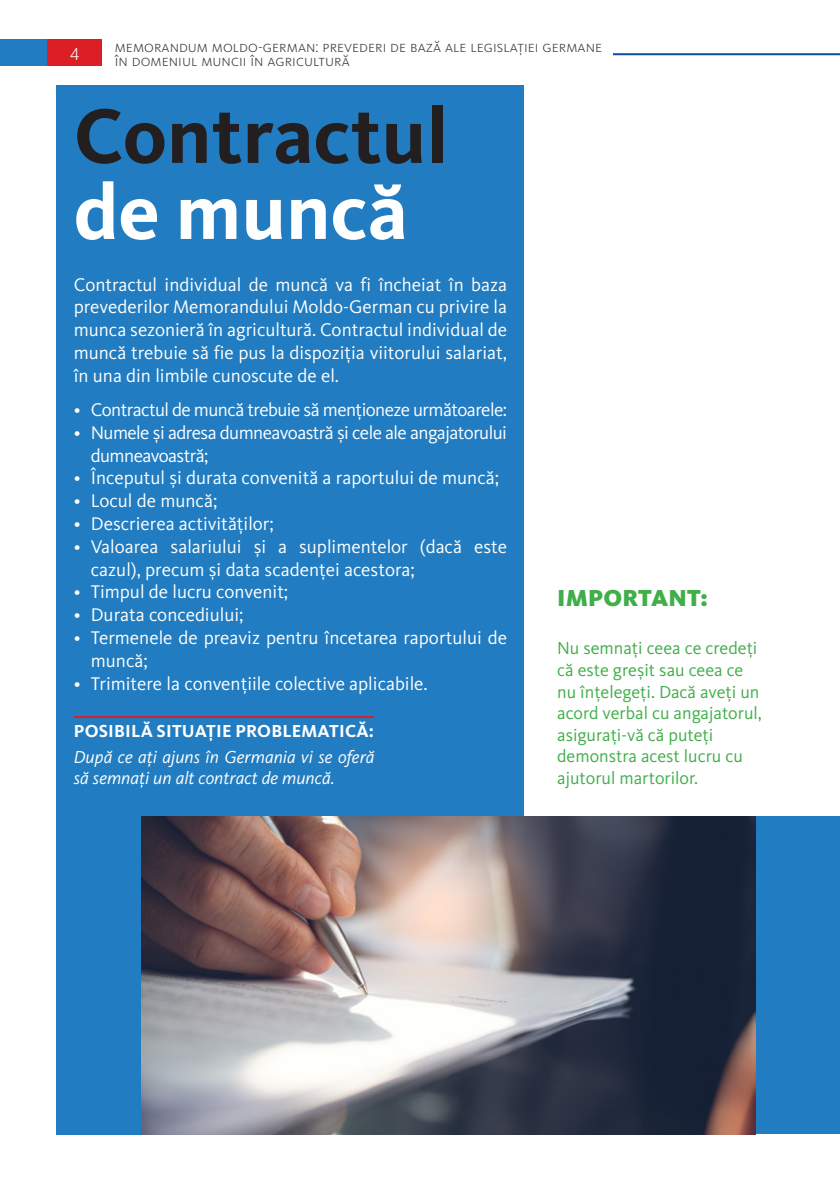
<style>
.page{position:relative;width:840px;height:1191px;background:#fff}
.page>*{position:absolute;margin:0;border:0;box-sizing:border-box;transform-origin:0 0}
.Headline{font:700 80px/76px "Kievit Pro";color:#231f20}
.t1{font:900 24px "Kievit Pro";letter-spacing:.01em;color:#40ae49}
.t2{font:19px/22.8px "Kievit Pro";color:#fff}
.t3{font:19px/22.8px "Kievit Pro";letter-spacing:-.03em;color:#fff}
.t4{font:18px/21.6px "Kievit Pro";color:#40ae49}
.t5{font:italic 18px/21.6px "Kievit Pro";color:#fff}
.t6{font:700 18px "Kievit Pro";letter-spacing:.01em;color:#fff}
.t7{font:300 18px "Kievit Pro";color:#fff}
.t8{font:300 16px/14px "Kievit Pro";letter-spacing:.005em;color:#3e3e3f}
.s1{color:#fff}
</style>
<div class="page">
<div style="left:0;top:40px;width:61px;height:26px;background:#217cc1"></div>
<div style="left:48px;top:40px;width:54px;height:26px;background:#db1f25"></div>
<hr style="left:612px;top:53px;width:227px;height:2px;background:#0d4da1">
<div style="left:57px;top:85px;width:466px;height:1049px;background:#217cc1"></div>
<div style="left:754px;top:816px;width:85px;height:318px;background:#217cc1"></div>
<img style="left:142px;top:816px;width:612px;height:318px">
<hr style="left:74px;top:716px;width:300px;height:2px;background:#db1f25">
<p class="t7" style="left:70px;top:43px;width:11px">4</p>
<p class="t8" style="left:115px;top:39px;width:488px">Memorandum moldo-german: prevederi de bază ale legislației germane în domeniul muncii în agricultură</p>
<p class="Headline" style="left:74px;top:98px;width:375px">Contractul <span class="s1">de muncă</span></p>
<p class="t2" style="left:74px;top:273px;width:434px;text-align:justify">Contractul individual de muncă va fi încheiat în baza prevederilor Memorandului Moldo-German cu privire la munca sezonieră în agricultură. Contractul individual de muncă trebuie să fie pus la dispoziția viitorului salariat, în una din limbile cunoscute de el.</p>
<p class="t3" style="left:74px;top:398px;width:434px">• Contractul de muncă trebuie să menționeze următoarele:</p>
<p class="t3" style="left:91px;top:421px;width:417px;text-indent:-17px">• Numele și adresa dumneavoastră și cele ale angajatorului dumneavoastră;</p>
<p class="t2" style="left:74px;top:466px;width:426px">• Începutul și durata convenită a raportului de muncă;</p>
<p class="t2" style="left:74px;top:489px;width:145px">• Locul de muncă;</p>
<p class="t2" style="left:74px;top:512px;width:201px">• Descrierea activităților;</p>
<p class="t2" style="left:91px;top:535px;width:417px;text-indent:-17px">• Valoarea salariului și a suplimentelor (dacă este cazul), precum și data scadenței acestora;</p>
<p class="t2" style="left:74px;top:580px;width:216px">• Timpul de lucru convenit;</p>
<p class="t2" style="left:74px;top:603px;width:171px">• Durata concediului;</p>
<p class="t2" style="left:91px;top:626px;width:417px;text-indent:-17px">• Termenele de preaviz pentru încetarea raportului de muncă;</p>
<p class="t2" style="left:74px;top:671px;width:355px">• Trimitere la convențiile colective aplicabile.</p>
<p class="t6" style="left:74px;top:720px;width:301px">POSIBILĂ SITUAȚIE PROBLEMATICĂ:</p>
<p class="t5" style="left:74px;top:746px;width:302px">După ce ați ajuns în Germania vi se oferă să semnați un alt contract de muncă.</p>
<p class="t1" style="left:557px;top:583px;width:152px">IMPORTANT:</p>
<p class="t4" style="left:557px;top:637px;width:206px">Nu semnați ceea ce credeți că este greșit sau ceea ce nu înțelegeți. Dacă aveți un acord verbal cu angajatorul, asigurați-vă că puteți demonstra acest lucru cu ajutorul martorilor.</p>
</div>
